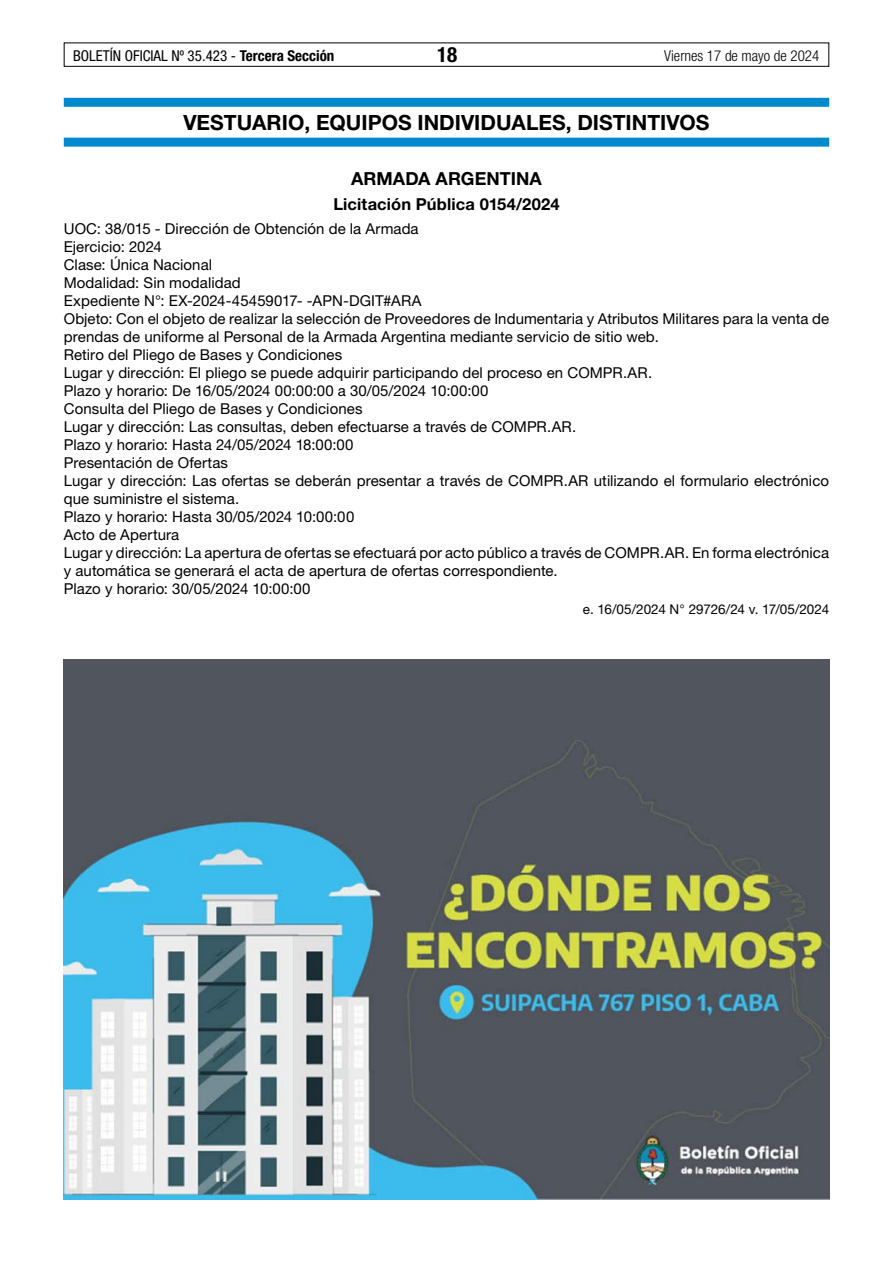
<style>
.page{position:relative;width:893px;height:1263px;background:#fff}
.page>*{position:absolute;margin:0;border:0;box-sizing:border-box;transform-origin:0 0}
.t1{font:700 21px "Helvetica Neue LT Std";color:#000}
.t2{font:700 condensed 21px "Helvetica Neue LT Std";color:#000}
.t3{font:700 18px "Helvetica Neue LT Std";letter-spacing:.005em;color:#000}
.t4{font:700 16.5px "Helvetica Neue LT Std";letter-spacing:.01em;color:#000}
.t5{font:15px/18px "Helvetica Neue LT Std";letter-spacing:.005em;color:#000}
.t6{font:condensed 15px "Helvetica Neue LT Std";color:#000}
.t7{font:300 condensed 15px "Helvetica Neue LT Std";color:#000}
.t8{font:13.5px "Helvetica Neue LT Std";letter-spacing:-.005em;color:#000}
.s1{font-weight:700}
</style>
<div class="page">
<div style="left:64px;top:43px;width:765px;height:24px;border:1px solid #000"></div>
<div style="left:64px;top:98px;width:765px;height:9px;background:#0089cf"></div>
<div style="left:64px;top:138px;width:765px;height:9px;background:#0089cf"></div>
<img style="left:64px;top:659px;width:765px;height:540px">
<p class="t6" style="left:73px;top:47px;width:263px">BOLETÍN OFICIAL Nº 35.423 - <span class="s1">Tercera Sección</span></p>
<h1 class="t2" style="left:437px;top:42px;width:22px">18</h1>
<p class="t7" style="left:664px;top:47px;width:157px">Viernes 17 de mayo de 2024</p>
<h1 class="t1" style="left:183px;top:110px;width:528px">VESTUARIO, EQUIPOS INDIVIDUALES, DISTINTIVOS</h1>
<p class="t3" style="left:351px;top:168px;width:192px">ARMADA ARGENTINA</p>
<p class="t4" style="left:333px;top:193px;width:228px">Licitación Pública 0154/2024</p>
<p class="t5" style="left:64px;top:219px;width:767px">UOC: 38/015 - Dirección de Obtención de la Armada<br>Ejercicio: 2024<br>Clase: Única Nacional<br>Modalidad: Sin modalidad<br>Expediente N°: EX-2024-45459017- -APN-DGIT#ARA<br>Objeto: Con el objeto de realizar la selección de Proveedores de Indumentaria y Atributos Militares para la venta de prendas de uniforme al Personal de la Armada Argentina mediante servicio de sitio web.<br>Retiro del Pliego de Bases y Condiciones<br>Lugar y dirección: El pliego se puede adquirir participando del proceso en COMPR.AR.<br>Plazo y horario: De 16/05/2024 00:00:00 a 30/05/2024 10:00:00<br>Consulta del Pliego de Bases y Condiciones<br>Lugar y dirección: Las consultas, deben efectuarse a través de COMPR.AR.<br>Plazo y horario: Hasta 24/05/2024 18:00:00<br>Presentación de Ofertas<br>Lugar y dirección: Las ofertas se deberán presentar a través de COMPR.AR utilizando el formulario electrónico que suministre el sistema.<br>Plazo y horario: Hasta 30/05/2024 10:00:00<br>Acto de Apertura<br>Lugar y dirección: La apertura de ofertas se efectuará por acto público a través de COMPR.AR. En forma electrónica y automática se generará el acta de apertura de ofertas correspondiente.<br>Plazo y horario: 30/05/2024 10:00:00</p>
<p class="t8" style="left:583px;top:601px;width:248px">e. 16/05/2024 N° 29726/24 v. 17/05/2024</p>
</div>
